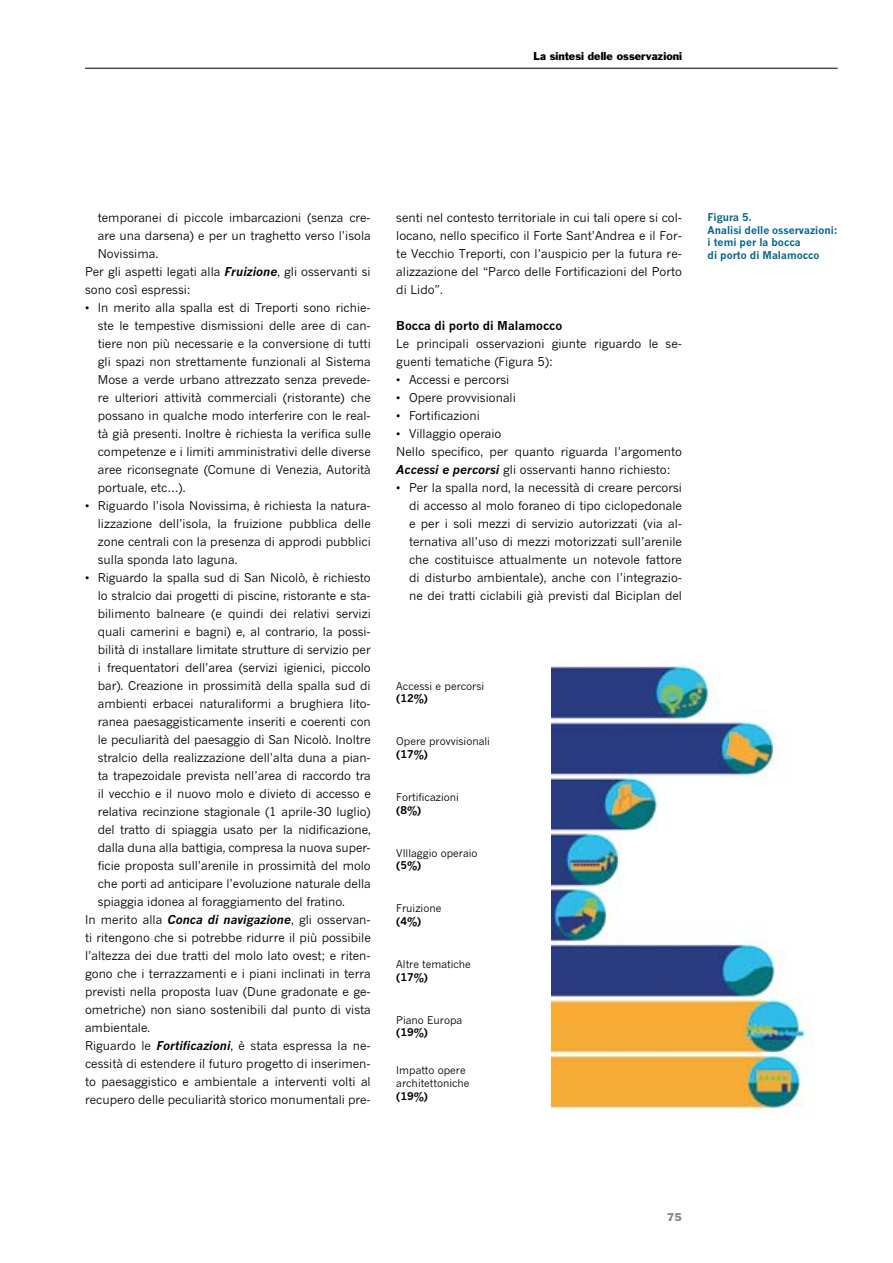
<style>
.page{position:relative;width:893px;height:1263px;background:#fff}
.page>*{position:absolute;margin:0;border:0;box-sizing:border-box;transform-origin:0 0}
.t1{font:12px/18px "News Gothic";color:#000;text-align:justify}
.t2{font:700 12px "News Gothic";color:#000}
.t3{font:10.5px/12.8px "News Gothic";color:#000}
.t4{font:700 10.5px/12.8px "News Gothic";color:#00628d}
.t5{font:700 10.5px "News Gothic";color:#000}
.t6{font:10.5px "Franklin Gothic";color:#000}
.t7{font:10.5px "Franklin Gothic";color:#87888a}
.s1{font-weight:700;font-style:italic}
</style>
<div class="page">
<img style="left:552px;top:665px;width:258px;height:448px">
<hr style="left:85px;top:68px;width:753px;height:1px;background:#000">
<p class="t6" style="left:534px;top:49px;width:150px">La sintesi delle osservazioni</p>
<p class="t1" style="left:98px;top:208px;width:274px">temporanei di piccole imbarcazioni (senza cre-</p>
<p class="t1" style="left:98px;top:226px;width:274px">are una darsena) e per un traghetto verso l’isola</p>
<p class="t1" style="left:98px;top:244px;width:62px">Novissima.</p>
<p class="t1" style="left:85px;top:262px;width:287px">Per gli aspetti legati alla <span class="s1">Fruizione</span>, gli osservanti si</p>
<p class="t1" style="left:85px;top:280px;width:107px">sono così espressi:</p>
<p class="t1" style="left:98px;top:298px;width:274px;text-indent:-13px">• In merito alla spalla est di Treporti sono richie&shy;ste le tempestive dismissioni delle aree di can&shy;tiere non più necessarie e la conversione di tutti gli spazi non strettamente funzionali al Sistema Mose a verde urbano attrezzato senza prevede&shy;re ulteriori attività commerciali (ristorante) che possano in qualche modo interferire con le real&shy;tà già presenti. Inoltre è richiesta la verifica sulle competenze e i limiti amministrativi delle diverse aree riconsegnate (Comune di Venezia, Autorità portuale, etc…).</p>
<p class="t1" style="left:98px;top:496px;width:274px;text-indent:-13px">• Riguardo l’isola Novissima, è richiesta la natura&shy;lizzazione dell’isola, la fruizione pubblica delle zone centrali con la presenza di approdi pubblici sulla sponda lato laguna.</p>
<p class="t1" style="left:85px;top:568px;width:287px">• Riguardo la spalla sud di San Nicolò, è richiesto</p>
<p class="t1" style="left:98px;top:586px;width:275px">lo stralcio dai progetti di piscine, ristorante e sta-</p>
<p class="t1" style="left:98px;top:604px;width:275px">bilimento balneare (e quindi dei relativi servizi</p>
<p class="t1" style="left:98px;top:622px;width:275px">quali camerini e bagni) e, al contrario, la possi-</p>
<p class="t1" style="left:98px;top:640px;width:274px">bilità di installare limitate strutture di servizio per</p>
<p class="t1" style="left:98px;top:658px;width:274px">i frequentatori dell’area (servizi igienici, piccolo</p>
<p class="t1" style="left:98px;top:676px;width:274px">bar). Creazione in prossimità della spalla sud di</p>
<p class="t1" style="left:98px;top:694px;width:274px">ambienti erbacei naturaliformi a brughiera lito-</p>
<p class="t1" style="left:98px;top:712px;width:275px">ranea paesaggisticamente inseriti e coerenti con</p>
<p class="t1" style="left:98px;top:730px;width:274px">le peculiarità del paesaggio di San Nicolò. Inoltre</p>
<p class="t1" style="left:98px;top:748px;width:274px">stralcio della realizzazione dell’alta duna a pian-</p>
<p class="t1" style="left:98px;top:766px;width:274px">ta trapezoidale prevista nell’area di raccordo tra</p>
<p class="t1" style="left:98px;top:784px;width:275px">il vecchio e il nuovo molo e divieto di accesso e</p>
<p class="t1" style="left:98px;top:802px;width:275px">relativa recinzione stagionale (1 aprile-30 luglio)</p>
<p class="t1" style="left:98px;top:820px;width:274px">del tratto di spiaggia usato per la nidificazione,</p>
<p class="t1" style="left:98px;top:838px;width:274px">dalla duna alla battigia, compresa la nuova super-</p>
<p class="t1" style="left:98px;top:856px;width:274px">ficie proposta sull’arenile in prossimità del molo</p>
<p class="t1" style="left:98px;top:874px;width:274px">che porti ad anticipare l’evoluzione naturale della</p>
<p class="t1" style="left:98px;top:892px;width:249px">spiaggia idonea al foraggiamento del fratino.</p>
<p class="t1" style="left:85px;top:910px;width:287px">In merito alla <span class="s1">Conca di navigazione</span>, gli osservan-</p>
<p class="t1" style="left:85px;top:928px;width:287px">ti ritengono che si potrebbe ridurre il più possibile</p>
<p class="t1" style="left:85px;top:946px;width:287px">l’altezza dei due tratti del molo lato ovest; e riten-</p>
<p class="t1" style="left:85px;top:964px;width:287px">gono che i terrazzamenti e i piani inclinati in terra</p>
<p class="t1" style="left:85px;top:982px;width:287px">previsti nella proposta Iuav (Dune gradonate e ge-</p>
<p class="t1" style="left:85px;top:1000px;width:287px">ometriche) non siano sostenibili dal punto di vista</p>
<p class="t1" style="left:85px;top:1018px;width:67px">ambientale.</p>
<p class="t1" style="left:85px;top:1036px;width:287px">Riguardo le <span class="s1">Fortificazioni</span>, è stata espressa la ne-</p>
<p class="t1" style="left:85px;top:1054px;width:287px">cessità di estendere il futuro progetto di inserimen-</p>
<p class="t1" style="left:85px;top:1072px;width:287px">to paesaggistico e ambientale a interventi volti al</p>
<p class="t1" style="left:85px;top:1090px;width:287px">recupero delle peculiarità storico monumentali pre-</p>
<p class="t1" style="left:396px;top:208px;width:287px">senti nel contesto territoriale in cui tali opere si col&shy;locano, nello specifico il Forte Sant’Andrea e il For&shy;te Vecchio Treporti, con l’auspicio per la futura re&shy;alizzazione del “Parco delle Fortificazioni del Porto di Lido”.</p>
<p class="t2" style="left:396px;top:318px;width:167px">Bocca di porto di Malamocco</p>
<p class="t1" style="left:396px;top:334px;width:287px">Le principali osservazioni giunte riguardo le se&shy;guenti tematiche (Figura 5):</p>
<p class="t1" style="left:396px;top:370px;width:115px">• Accessi e percorsi</p>
<p class="t1" style="left:396px;top:388px;width:121px">• Opere provvisionali</p>
<p class="t1" style="left:396px;top:406px;width:85px">• Fortificazioni</p>
<p class="t1" style="left:396px;top:424px;width:287px;text-align:left">• Villaggio operaio<br>Nello specifico, per quanto riguarda l’argomento<br><span class="s1">Accessi e percorsi</span> gli osservanti hanno richiesto:</p>
<p class="t1" style="left:409px;top:478px;width:275px;text-indent:-13px">• Per la spalla nord, la necessità di creare percorsi di accesso al molo foraneo di tipo ciclopedonale e per i soli mezzi di servizio autorizzati (via al&shy;ternativa all’uso di mezzi motorizzati sull’arenile che costituisce attualmente un notevole fattore di disturbo ambientale), anche con l’integrazio&shy;ne dei tratti ciclabili già previsti dal Biciplan del</p>
<p class="t3" style="left:396px;top:679px;width:89px">Accessi e percorsi</p>
<p class="t5" style="left:396px;top:692px;width:33px">(12%)</p>
<p class="t3" style="left:396px;top:735px;width:95px">Opere provvisionali</p>
<p class="t5" style="left:396px;top:748px;width:33px">(17%)</p>
<p class="t3" style="left:396px;top:791px;width:64px">Fortificazioni</p>
<p class="t5" style="left:396px;top:803px;width:27px">(8%)</p>
<p class="t3" style="left:396px;top:846px;width:83px">VIllaggio operaio</p>
<p class="t5" style="left:396px;top:859px;width:27px">(5%)</p>
<p class="t3" style="left:396px;top:902px;width:47px">Fruizione</p>
<p class="t5" style="left:396px;top:915px;width:27px">(4%)</p>
<p class="t3" style="left:396px;top:958px;width:76px">Altre tematiche</p>
<p class="t5" style="left:396px;top:970px;width:33px">(17%)</p>
<p class="t3" style="left:396px;top:1013px;width:67px">Piano Europa</p>
<p class="t5" style="left:396px;top:1026px;width:33px">(19%)</p>
<p class="t3" style="left:396px;top:1064px;width:75px">Impatto opere architettoniche</p>
<p class="t5" style="left:396px;top:1089px;width:33px">(19%)</p>
<p class="t4" style="left:708px;top:210px;width:132px">Figura 5.<br>Analisi delle osservazioni: i temi per la bocca<br>di porto di Malamocco</p>
<p class="t7" style="left:667px;top:1210px;width:17px">75</p>
</div>
